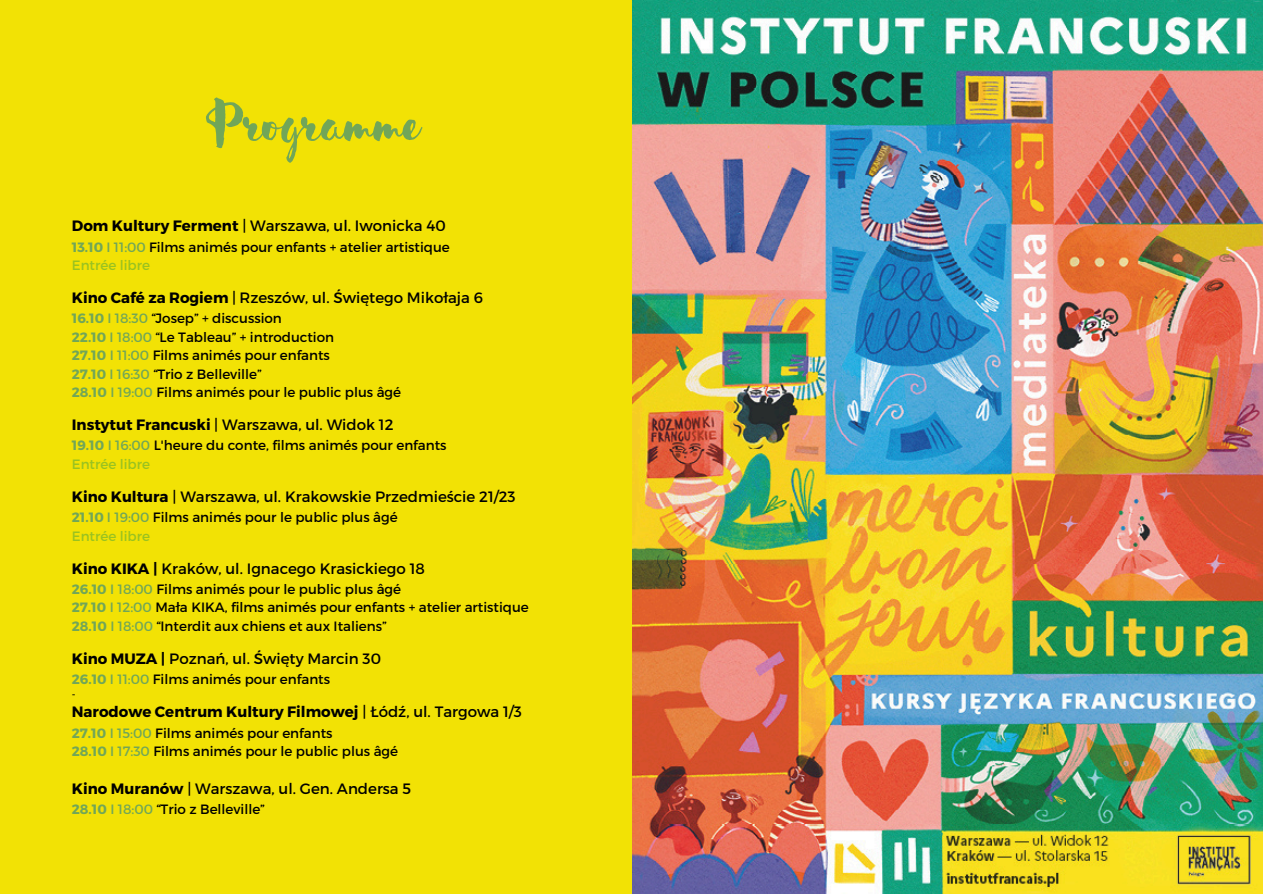
<style>
.page{position:relative;width:1263px;height:894px;background:#fff}
.page>*{position:absolute;margin:0;border:0;box-sizing:border-box;transform-origin:0 0}
.t1{font:63px "Sensa Brush Fill";color:#71a658}
.t2{font:15px "Montserrat";color:#000}
.t3{font:700 15px "Montserrat";color:#000}
.t4{font:13.5px/18.3px "Montserrat";color:#000}
.t5{font:13.5px "Montserrat";color:#99c221}
.t6{font:10.5px "Montserrat";color:#000}
.s1{font-weight:700}
.s2{font-weight:700;color:#71a658}
.s3{color:#71a658}
.s4{font-weight:400}
</style>
<div class="page">
<img style="left:632px;top:0;width:631px;height:893px">
<div style="left:0;top:0;width:632px;height:893px;background:#f2e205"></div>
<p class="t1" style="left:205px;top:85px;width:216px">Programme</p>
<p class="t2" style="left:72px;top:216px;width:375px"><span class="s1">Dom Kultury Ferment</span> | Warszawa, ul. Iwonicka 40</p>
<p class="t4" style="left:72px;top:237px;width:379px"><span class="s2">13.10</span> <span class="s3">I 11:00</span> Films animés pour enfants + atelier artistique</p>
<p class="t5" style="left:72px;top:256px;width:80px">Entrée libre</p>
<p class="t2" style="left:72px;top:288px;width:413px"><span class="s1">Kino Café za Rogiem</span> | Rzeszów, ul. Świętego Mikołaja 6</p>
<p class="t4" style="left:72px;top:308px;width:212px"><span class="s2">16.10</span> <span class="s3">I 18:30</span> “Josep” + discussion</p>
<p class="t4" style="left:72px;top:327px;width:264px"><span class="s2">22.10</span> <span class="s3">I 18:00</span> “Le Tableau” + introduction</p>
<p class="t4" style="left:72px;top:345px;width:260px"><span class="s2">27.10</span> <span class="s3">I 11:00</span> Films animés pour enfants</p>
<p class="t4" style="left:72px;top:364px;width:191px"><span class="s2">27.10</span> <span class="s3">I 16:30</span> “Trio z Belleville”</p>
<p class="t4" style="left:72px;top:382px;width:331px"><span class="s2">28.10</span> <span class="s3">I 19:00</span> Films animés pour le public plus âgé</p>
<p class="t2" style="left:72px;top:415px;width:323px"><span class="s1">Instytut Francuski</span> | Warszawa, ul. Widok 12</p>
<h2 class="t4" style="left:72px;top:435px;width:376px"><span class="s2">19.10</span> <span class="s3">I 16:00</span> L'heure du conte, films animés pour enfants</h2>
<p class="t5" style="left:72px;top:455px;width:80px">Entrée libre</p>
<p class="t2" style="left:72px;top:487px;width:445px"><span class="s1">Kino Kultura</span> | Warszawa, ul. Krakowskie Przedmieście 21/23</p>
<p class="t4" style="left:72px;top:507px;width:327px"><span class="s2">21.10</span> <span class="s3">I 19:00</span> Films animés pour le public plus âgé</p>
<p class="t5" style="left:72px;top:527px;width:80px">Entrée libre</p>
<p class="t2" style="left:72px;top:558px;width:355px"><span class="s1">Kino KIKA |</span> Kraków, ul. Ignacego Krasickiego 18</p>
<p class="t4" style="left:72px;top:579px;width:331px"><span class="s2">26.10</span> <span class="s3">I 18:00</span> Films animés pour le public plus âgé</p>
<p class="t4" style="left:72px;top:597px;width:458px"><span class="s2">27.10</span> <span class="s3">I 12:00</span> Mała KIKA, films animés pour enfants + atelier artistique</p>
<h2 class="t4" style="left:72px;top:616px;width:316px"><span class="s2">28.10</span> <span class="s3">I 18:00</span> “Interdit aux chiens et aux Italiens”</h2>
<h2 class="t2" style="left:72px;top:648px;width:311px"><span class="s1">Kino MUZA |</span> Poznań, ul. Święty Marcin 30</h2>
<h2 class="t4" style="left:72px;top:669px;width:260px"><span class="s2">26.10</span> <span class="s3">I 11:00</span> Films animés pour enfants</h2>
<h2 class="t6" style="left:72px;top:687px;width:5px">-</h2>
<h2 class="t3" style="left:72px;top:702px;width:452px">Narodowe Centrum Kultury Filmowej <span class="s4">| Łódź, ul. Targowa 1/3</span></h2>
<h2 class="t4" style="left:72px;top:722px;width:328px"><span class="s2">27.10</span> <span class="s3">I 15:00</span> Films animés pour enfants<br><span class="s2">28.10</span> <span class="s3">I 17:30</span> Films animés pour le public plus âgé</h2>
<p class="t2" style="left:72px;top:778px;width:341px"><span class="s1">Kino Muranów</span> | Warszawa, ul. Gen. Andersa 5</p>
<p class="t4" style="left:72px;top:798px;width:194px"><span class="s2">28.10</span> <span class="s3">I 18:00</span> “Trio z Belleville”</p>
</div>
